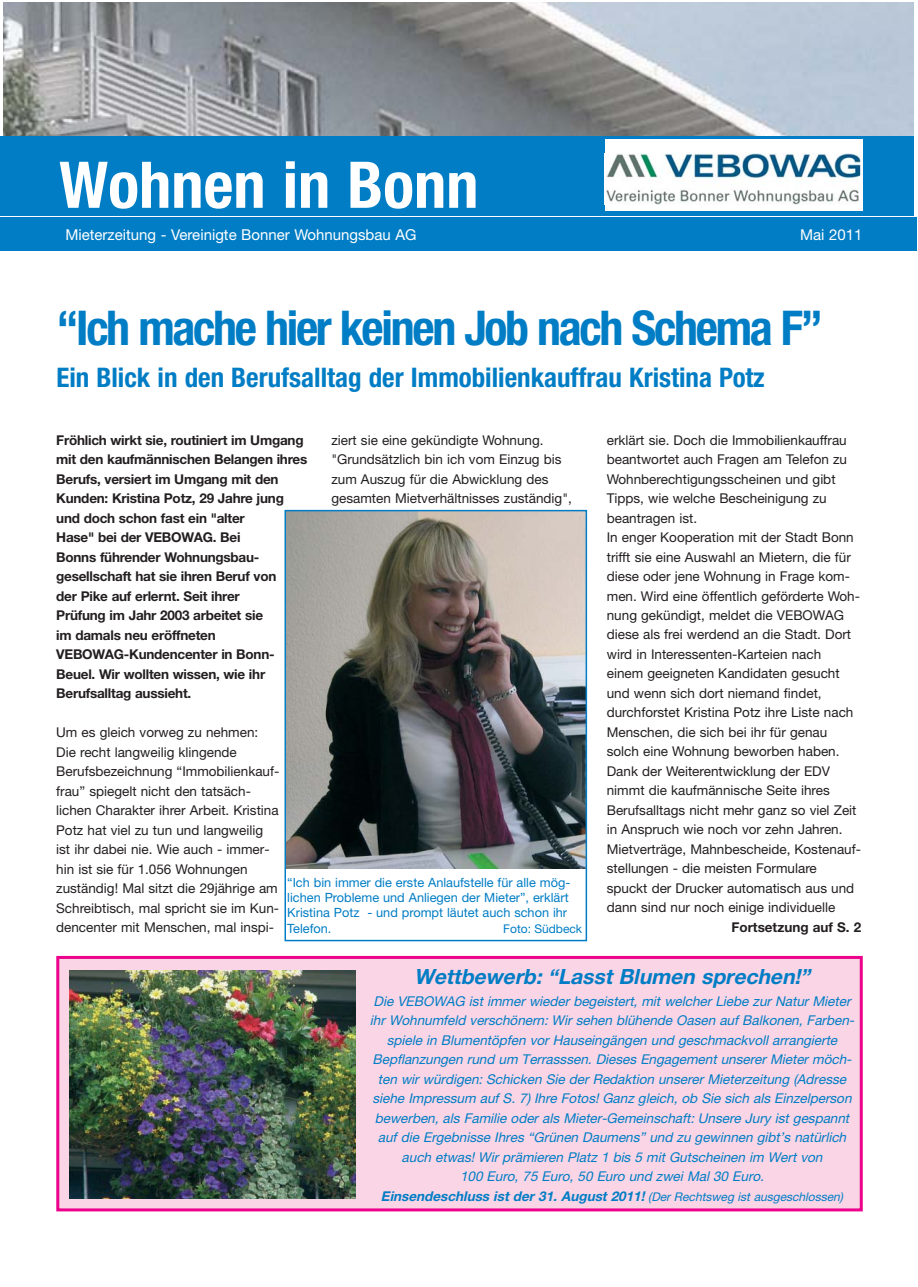
<style>
.page{position:relative;width:918px;height:1287px;background:#fff}
.page>*{position:absolute;margin:0;border:0;box-sizing:border-box;transform-origin:0 0}
.t1{font:700 condensed 64.5px "Helvetica Neue";color:#fff}
.t2{font:700 condensed 48px "Helvetica Neue";letter-spacing:-.05em;color:#007dc5}
.t3{font:700 condensed 27px "Helvetica Neue";color:#007dc5}
.t4{font:italic 700 21px "Helvetica Neue";color:#007dc5}
.t5{font:15px "Helvetica Neue";color:#fff}
.t6{font:13.5px/19.5px "Helvetica Neue";color:#231f20}
.t7{font:italic 13.5px/19.5px "Helvetica Neue";color:#007dc5;text-align:center}
.t8{font:700 13.5px/19.5px "Helvetica Neue";letter-spacing:-.015em;color:#231f20}
.t9{font:12.75px/15.3px "Helvetica Neue";color:#007dc5}
.t10{font:12px "Helvetica Neue";color:#007dc5}
.s1{font-weight:700}
.s2{font-size:12px}
</style>
<div class="page">
<img style="left:4px;top:2px;width:910px;height:134px">
<div style="left:0;top:136px;width:914px;height:79px;background:#007dc5"></div>
<div style="left:0;top:217px;width:916px;height:33px;background:#007dc5"></div>
<div style="left:605px;top:140px;width:258px;height:71px;background:#fff"></div>
<img style="left:606px;top:153px;width:255px;height:52px">
<div style="left:58px;top:957px;width:803px;height:253px;background:#fad5e5"></div>
<div style="left:56px;top:956px;width:807px;height:255px;border:3px solid #ec008c"></div>
<img style="left:288px;top:513px;width:296px;height:355px">
<div style="left:285px;top:510px;width:302px;height:431px;border:2px solid #007dc5"></div>
<img style="left:70px;top:970px;width:286px;height:228px">
<p class="t1" style="left:59px;top:162px;width:421px">Wohnen in Bonn</p>
<p class="t5" style="left:65px;top:229px;width:353px">Mieterzeitung - Vereinigte Bonner Wohnungsbau AG</p>
<p class="t5" style="left:800px;top:229px;width:64px">Mai 2011</p>
<p class="t2" style="left:56px;top:310px;width:768px">“Ich mache hier keinen Job nach Schema F”</p>
<p class="t3" style="left:56px;top:368px;width:710px">Ein Blick in den Berufsalltag der Immobilienkauffrau Kristina Potz</p>
<p class="t6" style="left:331px;top:431px;width:242px">ziert sie eine gekündigte Wohnung. "Grundsätzlich bin ich vom Einzug bis zum Auszug für die Abwicklung des gesamten Mietverhältnisses zuständig",</p>
<p class="t6" style="left:607px;top:431px;width:242px">erklärt sie. Doch die Immobilienkauffrau</p>
<p class="t8" style="left:56px;top:431px;width:253px">Fröhlich wirkt sie, routiniert im Umgang mit den kaufmännischen Belangen ihres<br>Berufs, versiert im Umgang mit den<br>Kunden: Kristina Potz, 29 Jahre jung und doch schon fast ein "alter<br>Hase" bei der VEBOWAG. Bei<br>Bonns führender Wohnungsbau&shy;gesellschaft hat sie ihren Beruf von<br>der Pike auf erlernt. Seit ihrer<br>Prüfung im Jahr 2003 arbeitet sie<br>im damals neu eröffneten<br>VEBOWAG-Kundencenter in Bonn-<br>Beuel. Wir wollten wissen, wie ihr<br>Berufsalltag aussieht.</p>
<p class="t6" style="left:56px;top:724px;width:225px">Um es gleich vorweg zu nehmen:<br>Die recht langweilig klingende Berufsbezeichnung “Immobilienkauf&shy;frau” spiegelt nicht den tatsäch&shy;lichen Charakter ihrer Arbeit. Kristina Potz hat viel zu tun und langweilig ist ihr dabei nie. Wie auch - immer&shy;hin ist sie für 1.056 Wohnungen zuständig! Mal sitzt die 29jährige am Schreibtisch, mal spricht sie im Kun&shy;dencenter mit Menschen, mal inspi-</p>
<p class="t6" style="left:607px;top:451px;width:242px">beantwortet auch Fragen am Telefon zu</p>
<p class="t6" style="left:607px;top:470px;width:230px">Wohnberechtigungsscheinen und gibt</p>
<p class="t6" style="left:607px;top:490px;width:221px">Tipps, wie welche Bescheinigung zu</p>
<p class="t6" style="left:607px;top:509px;width:92px">beantragen ist.</p>
<p class="t6" style="left:607px;top:529px;width:249px">In enger Kooperation mit der Stadt Bonn</p>
<p class="t6" style="left:607px;top:548px;width:246px">trifft sie eine Auswahl an Mietern, die für</p>
<p class="t6" style="left:607px;top:568px;width:245px">diese oder jene Wohnung in Frage kom-</p>
<p class="t6" style="left:607px;top:587px;width:255px">men. Wird eine öffentlich geförderte Woh-</p>
<p class="t6" style="left:607px;top:607px;width:239px">nung gekündigt, meldet die VEBOWAG</p>
<p class="t6" style="left:607px;top:626px;width:246px">diese als frei werdend an die Stadt. Dort</p>
<p class="t6" style="left:607px;top:646px;width:216px">wird in Interessenten-Karteien nach</p>
<p class="t6" style="left:607px;top:665px;width:234px">einem geeigneten Kandidaten gesucht</p>
<p class="t6" style="left:607px;top:685px;width:216px">und wenn sich dort niemand findet,</p>
<p class="t6" style="left:607px;top:704px;width:248px">durchforstet Kristina Potz ihre Liste nach</p>
<p class="t6" style="left:607px;top:724px;width:222px">Menschen, die sich bei ihr für genau</p>
<p class="t6" style="left:607px;top:743px;width:234px">solch eine Wohnung beworben haben.</p>
<p class="t6" style="left:607px;top:763px;width:225px">Dank der Weiterentwicklung der EDV</p>
<p class="t6" style="left:607px;top:782px;width:225px">nimmt die kaufmännische Seite ihres</p>
<p class="t6" style="left:607px;top:802px;width:251px">Berufsalltags nicht mehr ganz so viel Zeit</p>
<p class="t6" style="left:607px;top:821px;width:237px">in Anspruch wie noch vor zehn Jahren.</p>
<p class="t6" style="left:607px;top:841px;width:256px">Mietverträge, Mahnbescheide, Kostenauf-</p>
<p class="t6" style="left:607px;top:860px;width:212px">stellungen - die meisten Formulare</p>
<p class="t6" style="left:607px;top:880px;width:249px">spuckt der Drucker automatisch aus und</p>
<p class="t6" style="left:607px;top:899px;width:230px">dann sind nur noch einige individuelle</p>
<p class="t8" style="left:731px;top:919px;width:131px">Fortsetzung auf S. 2</p>
<p class="t9" style="left:287px;top:876px;width:285px">“Ich bin immer die erste Anlaufstelle für alle mög&shy;lichen Probleme und Anliegen der Mieter”, erklärt Kristina Potz - und prompt läutet auch schon ihr Telefon.</p>
<p class="t10" style="left:503px;top:924px;width:80px">Foto: Südbeck</p>
<p class="t4" style="left:414px;top:969px;width:401px">Wettbewerb: “Lasst Blumen sprechen!”</p>
<p class="t7" style="left:370px;top:992px;width:488px">Die VEBOWAG ist immer wieder begeistert, mit welcher Liebe zur Natur Mieter ihr Wohnumfeld verschönern: Wir sehen blühende Oasen auf Balkonen, Farben&shy;spiele in Blumentöpfen vor Hauseingängen und geschmackvoll arrangierte Bepflanzungen rund um Terrasssen. Dieses Engagement unserer Mieter möch&shy;ten wir würdigen: Schicken Sie der Redaktion unserer Mieterzeitung (Adresse siehe Impressum auf S. 7) Ihre Fotos! Ganz gleich, ob Sie sich als Einzelperson bewerben, als Familie oder als Mieter-Gemeinschaft: Unsere Jury ist gespannt auf die Ergebnisse Ihres “Grünen Daumens” und zu gewinnen gibt’s natürlich auch etwas! Wir prämieren Platz 1 bis 5 mit Gutscheinen im Wert von<br>100 Euro, 75 Euro, 50 Euro und zwei Mal 30 Euro.<br><span class="s1">Einsendeschluss ist der 31. August 2011!</span> <span class="s2">(Der Rechtsweg ist ausgeschlossen)</span></p>
</div>
